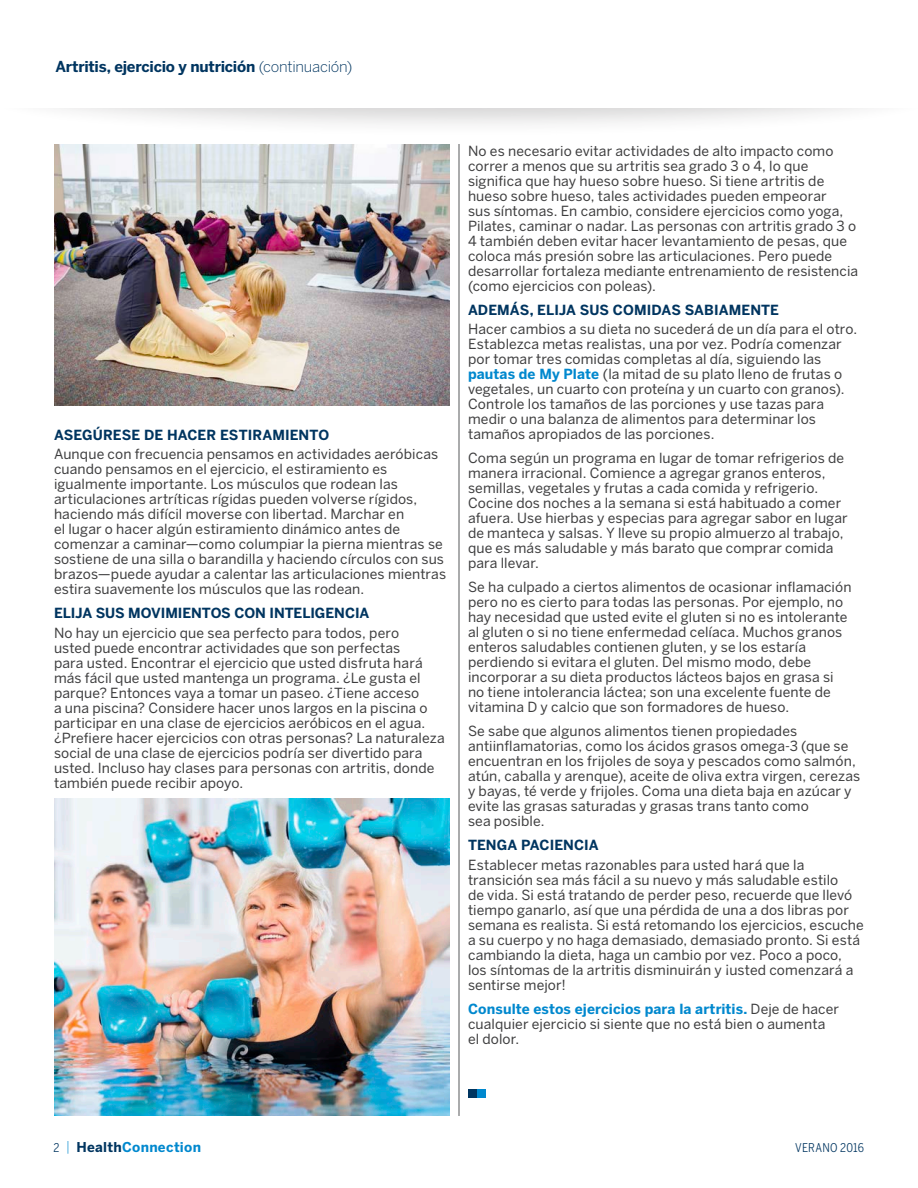
<style>
.page{position:relative;width:918px;height:1188px;background:#fff}
.page>*{position:absolute;margin:0;border:0;box-sizing:border-box;transform-origin:0 0}
.Headline_Primary_bol{font:700 15px "Benton Sans";letter-spacing:-.015em;color:#003560}
.Benton_9_12_body_cop{font:13.8px/15px "Benton Sans";letter-spacing:.005em;color:#3e3e3f}
.Benton_9_12_body_cop-2{font:700 13.8px "Benton Sans";color:#003560}
.t1{font:700 13.5px "Benton Sans";letter-spacing:.02em;color:#0088ce}
.t2{font:12px "Benton Sans Condensed";letter-spacing:.02em;color:#003560}
.s1{font-weight:300}
.s2{font-weight:700;color:#0088ce}
.s3{font-family:"Benton Sans Condensed";font-weight:400;font-size:12px;color:#003560}
.s4{color:#003560}
</style>
<div class="page">
<hr style="left:459px;top:144px;width:1px;height:972px;background:#57585a">
<div style="left:0;top:35px;width:918px;height:103px;background:#231f20;opacity:.2"></div>
<div style="left:1px;top:6px;width:917px;height:102px;background:#fff"></div>
<div style="left:468px;top:1089px;width:9px;height:9px;background:#003560"></div>
<div style="left:477px;top:1089px;width:9px;height:9px;background:#0088ce"></div>
<img style="left:54px;top:145px;width:396px;height:261px">
<img style="left:54px;top:798px;width:396px;height:318px">
<p class="Headline_Primary_bol" style="left:55px;top:57px;width:299px">Artritis, ejercicio y nutrición <span class="s1">(continuación)</span></p>
<p class="Benton_9_12_body_cop-2" style="left:54px;top:426px;width:277px">ASEGÚRESE DE HACER ESTIRAMIENTO</p>
<p class="Benton_9_12_body_cop" style="left:54px;top:447px;width:394px">Aunque con frecuencia pensamos en actividades aeróbicas cuando pensamos en el ejercicio, el estiramiento es igualmente importante. Los músculos que rodean las articulaciones artríticas rígidas pueden volverse rígidos, haciendo más difícil moverse con libertad. Marchar en<br>el lugar o hacer algún estiramiento dinámico antes de comenzar a caminar—como columpiar la pierna mientras se sostiene de una silla o barandilla y haciendo círculos con sus brazos—puede ayudar a calentar las articulaciones mientras estira suavemente los músculos que las rodean.</p>
<p class="Benton_9_12_body_cop-2" style="left:54px;top:605px;width:317px">ELIJA SUS MOVIMIENTOS CON INTELIGENCIA</p>
<p class="Benton_9_12_body_cop" style="left:54px;top:625px;width:392px">No hay un ejercicio que sea perfecto para todos, pero<br>usted puede encontrar actividades que son perfectas<br>para usted. Encontrar el ejercicio que usted disfruta hará más fácil que usted mantenga un programa. ¿Le gusta el parque? Entonces vaya a tomar un paseo. ¿Tiene acceso<br>a una piscina? Considere hacer unos largos en la piscina o participar en una clase de ejercicios aeróbicos en el agua. ¿Prefiere hacer ejercicios con otras personas? La naturaleza social de una clase de ejercicios podría ser divertido para usted. Incluso hay clases para personas con artritis, donde también puede recibir apoyo.</p>
<p class="Benton_9_12_body_cop" style="left:468px;top:143px;width:392px">No es necesario evitar actividades de alto impacto como correr a menos que su artritis sea grado 3 o 4, lo que significa que hay hueso sobre hueso. Si tiene artritis de hueso sobre hueso, tales actividades pueden empeorar<br>sus síntomas. En cambio, considere ejercicios como yoga, Pilates, caminar o nadar. Las personas con artritis grado 3 o 4 también deben evitar hacer levantamiento de pesas, que coloca más presión sobre las articulaciones. Pero puede desarrollar fortaleza mediante entrenamiento de resistencia (como ejercicios con poleas).</p>
<p class="Benton_9_12_body_cop-2" style="left:468px;top:301px;width:313px">ADEMÁS, ELIJA SUS COMIDAS SABIAMENTE</p>
<p class="Benton_9_12_body_cop" style="left:468px;top:322px;width:391px">Hacer cambios a su dieta no sucederá de un día para el otro.<br>Establezca metas realistas, una por vez. Podría comenzar por tomar tres comidas completas al día, siguiendo las <span class="s2">pautas de My Plate</span> (la mitad de su plato lleno de frutas o vegetales, un cuarto con proteína y un cuarto con granos).<br>Controle los tamaños de las porciones y use tazas para medir o una balanza de alimentos para determinar los tamaños apropiados de las porciones.</p>
<p class="Benton_9_12_body_cop" style="left:468px;top:451px;width:381px">Coma según un programa en lugar de tomar refrigerios de manera irracional. Comience a agregar granos enteros, semillas, vegetales y frutas a cada comida y refrigerio.<br>Cocine dos noches a la semana si está habituado a comer afuera. Use hierbas y especias para agregar sabor en lugar de manteca y salsas. Y lleve su propio almuerzo al trabajo, que es más saludable y más barato que comprar comida para llevar.</p>
<p class="Benton_9_12_body_cop" style="left:468px;top:580px;width:385px">Se ha culpado a ciertos alimentos de ocasionar inflamación pero no es cierto para todas las personas. Por ejemplo, no hay necesidad que usted evite el gluten si no es intolerante al gluten o si no tiene enfermedad celíaca. Muchos granos enteros saludables contienen gluten, y se los estaría perdiendo si evitara el gluten. Del mismo modo, debe incorporar a su dieta productos lácteos bajos en grasa si no tiene intolerancia láctea; son una excelente fuente de vitamina D y calcio que son formadores de hueso.</p>
<p class="Benton_9_12_body_cop" style="left:468px;top:724px;width:394px">Se sabe que algunos alimentos tienen propiedades antiinflamatorias, como los ácidos grasos omega-3 (que se encuentran en los frijoles de soya y pescados como salmón, atún, caballa y arenque), aceite de oliva extra virgen, cerezas y bayas, té verde y frijoles. Coma una dieta baja en azúcar y evite las grasas saturadas y grasas trans tanto como<br>sea posible.</p>
<p class="Benton_9_12_body_cop-2" style="left:468px;top:836px;width:132px">TENGA PACIENCIA</p>
<p class="Benton_9_12_body_cop" style="left:468px;top:857px;width:397px">Establecer metas razonables para usted hará que la transición sea más fácil a su nuevo y más saludable estilo<br>de vida. Si está tratando de perder peso, recuerde que llevó tiempo ganarlo, así que una pérdida de una a dos libras por semana es realista. Si está retomando los ejercicios, escuche a su cuerpo y no haga demasiado, demasiado pronto. Si está cambiando la dieta, haga un cambio por vez. Poco a poco, los síntomas de la artritis disminuirán y ¡usted comenzará a sentirse mejor!</p>
<p class="Benton_9_12_body_cop" style="left:468px;top:1001px;width:373px"><span class="s2">Consulte estos ejercicios para la artritis.</span> Deje de hacer cualquier ejercicio si siente que no está bien o aumenta el dolor.</p>
<p class="t1" style="left:53px;top:1139px;width:149px"><span class="s3">2</span> <span class="s1">|</span> <span class="s4">Health</span>Connection</p>
<p class="t2" style="left:795px;top:1140px;width:70px">VERANO 2016</p>
</div>
